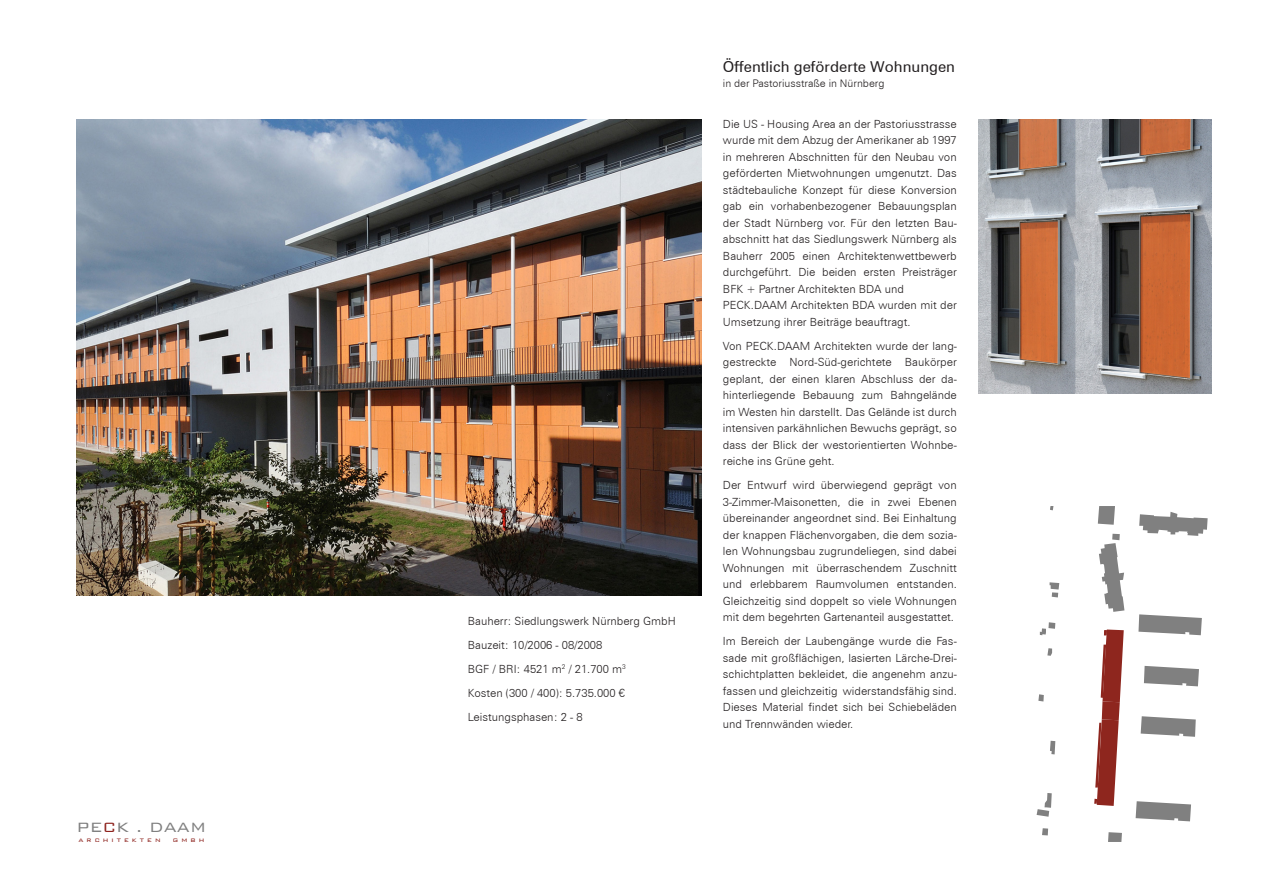
<style>
.page{position:relative;width:1263px;height:893px;background:#fff}
.page>*{position:absolute;margin:0;border:0;box-sizing:border-box;transform-origin:0 0}
.t1{font:300 18px "Bank Gothic";color:#808080}
.t2{font:15px "Zurich BT";color:#231f20}
.t3{font:300 11.25px/16.5px "Zurich BT";color:#231f20;text-align:justify}
.t4{font:300 10.5px "Zurich BT";color:#231f20}
.t5{font:300 8.1px "Bank Gothic";color:#8e231e}
.s1{color:#8e231e}
</style>
<div class="page">
<img style="left:978px;top:119px;width:234px;height:274px">
<img style="left:77px;top:119px;width:625px;height:476px">
<svg style="left:1042px;top:828px;width:6px;height:7px"></svg>
<svg style="left:1036px;top:793px;width:16px;height:24px"></svg>
<svg style="left:1038px;top:694px;width:6px;height:7px"></svg>
<svg style="left:1047px;top:648px;width:5px;height:8px"></svg>
<svg style="left:1049px;top:582px;width:10px;height:15px"></svg>
<svg style="left:1050px;top:741px;width:5px;height:13px"></svg>
<svg style="left:1138px;top:614px;width:64px;height:21px"></svg>
<svg style="left:1135px;top:801px;width:56px;height:20px"></svg>
<svg style="left:1144px;top:666px;width:55px;height:20px"></svg>
<svg style="left:1141px;top:716px;width:55px;height:21px"></svg>
<svg style="left:1094px;top:629px;width:30px;height:177px"></svg>
<svg style="left:1040px;top:622px;width:15px;height:13px"></svg>
<svg style="left:1050px;top:506px;width:3px;height:4px"></svg>
<svg style="left:1108px;top:832px;width:14px;height:10px"></svg>
<svg style="left:1098px;top:506px;width:17px;height:19px"></svg>
<svg style="left:1099px;top:534px;width:25px;height:78px"></svg>
<svg style="left:1139px;top:512px;width:68px;height:24px"></svg>
<h1 class="t1" style="left:77px;top:814px;width:131px">PE<span class="s1">C</span>K . DAAM</h1>
<p class="t5" style="left:78px;top:834px;width:84px">a r c h i t e k t e n</p>
<p class="t5" style="left:173px;top:834px;width:33px">g m b h</p>
<p class="t3" style="left:468px;top:613px;width:209px">Bauherr: Siedlungswerk Nürnberg GmbH</p>
<p class="t3" style="left:468px;top:637px;width:136px">Bauzeit: 10/2006 - 08/2008</p>
<p class="t3" style="left:468px;top:661px;width:160px">BGF / BRI: 4521 m<sup>2</sup> / 21.700 m<sup>3</sup></p>
<p class="t3" style="left:468px;top:685px;width:159px">Kosten (300 / 400): 5.735.000 €</p>
<p class="t3" style="left:468px;top:709px;width:116px">Leistungsphasen: 2 - 8</p>
<p class="t2" style="left:723px;top:58px;width:234px">Öffentlich geförderte Wohnungen</p>
<p class="t4" style="left:723px;top:77px;width:163px">in der Pastoriusstraße in Nürnberg</p>
<p class="t3" style="left:723px;top:115px;width:235px">Die US - Housing Area an der Pastoriusstrasse wurde mit dem Abzug der Amerikaner ab 1997 in mehreren Abschnitten für den Neubau von geförderten Mietwohnungen umgenutzt. Das städtebauliche Konzept für diese Konversion gab ein vorhabenbezogener Bebauungsplan der Stadt Nürnberg vor. Für den letzten Bau&shy;abschnitt hat das Siedlungswerk Nürnberg als Bauherr 2005 einen Architektenwettbewerb durchgeführt. Die beiden ersten Preisträger BFK + Partner Architekten BDA und</p>
<p class="t3" style="left:723px;top:297px;width:235px">PECK.DAAM Architekten BDA wurden mit der<br>Umsetzung ihrer Beiträge beauftragt.</p>
<p class="t3" style="left:723px;top:337px;width:235px">Von PECK.DAAM Architekten wurde der lang&shy;gestreckte Nord-Süd-gerichtete Baukörper geplant, der einen klaren Abschluss der da&shy;hinterliegende Bebauung zum Bahngelände im Westen hin darstellt. Das Gelände ist durch intensiven parkähnlichen Bewuchs geprägt, so dass der Blick der westorientierten Wohnbe&shy;reiche ins Grüne geht.</p>
<p class="t3" style="left:723px;top:477px;width:235px">Der Entwurf wird überwiegend geprägt von 3-Zimmer-Maisonetten, die in zwei Ebenen übereinander angeordnet sind. Bei Einhaltung der knappen Flächenvorgaben, die dem sozia&shy;len Wohnungsbau zugrundeliegen, sind dabei Wohnungen mit überraschendem Zuschnitt und erlebbarem Raumvolumen entstanden.<br>Gleichzeitig sind doppelt so viele Wohnungen mit dem begehrten Gartenanteil ausgestattet.</p>
<p class="t3" style="left:723px;top:633px;width:235px">Im Bereich der Laubengänge wurde die Fas&shy;sade mit großflächigen, lasierten Lärche-Drei&shy;schichtplatten bekleidet, die angenehm anzu&shy;fassen und gleichzeitig widerstandsfähig sind.<br>Dieses Material findet sich bei Schiebeläden und Trennwänden wieder.</p>
</div>
